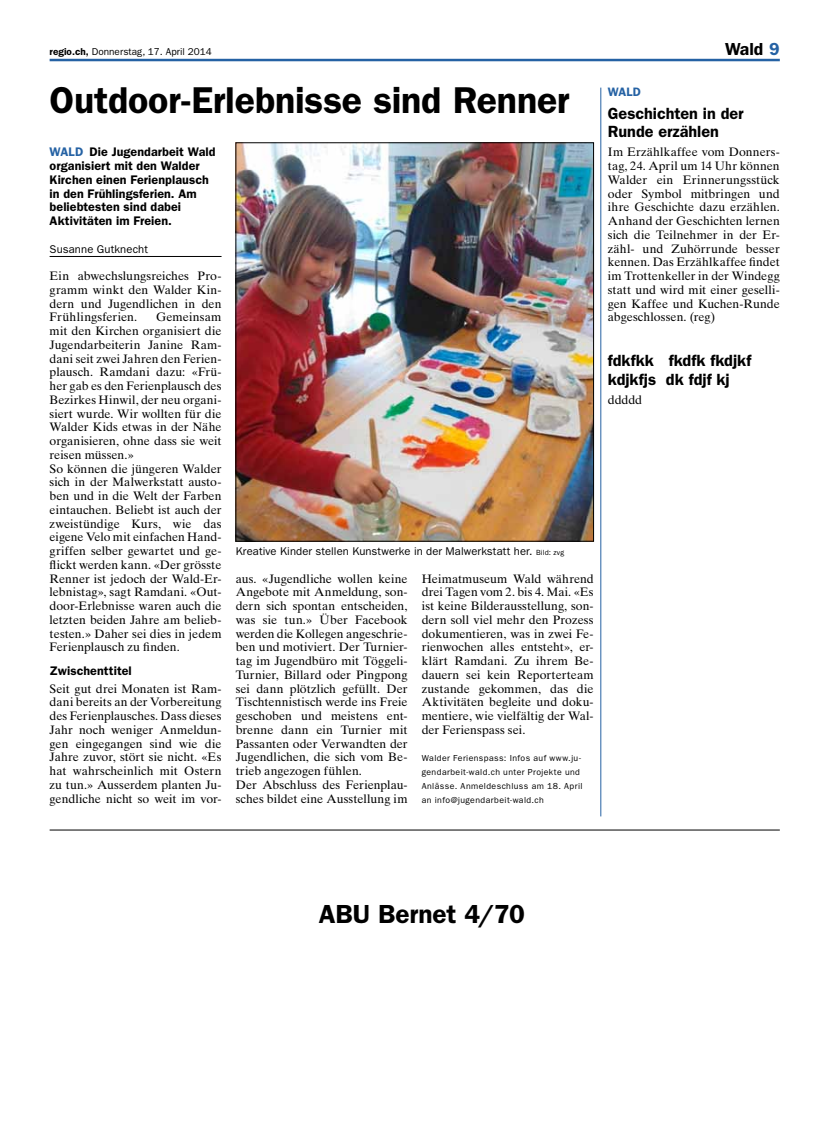
<style>
.page{position:relative;width:833px;height:1134px;background:#fff}
.page>*{position:absolute;margin:0;border:0;box-sizing:border-box;transform-origin:0 0}
.t1{font:600 37.5px "ITC Franklin Gothic Std";letter-spacing:-.005em;color:#000}
.t2{font:600 26.25px "ITC Franklin Gothic Std";letter-spacing:-.005em;color:#000}
.t3{font:600 17.5px "ITC Franklin Gothic Std";color:#000}
.t4{font:600 16.25px/18.8px "ITC Franklin Gothic Std";color:#000}
.t5{font:600 12.5px/13.8px "ITC Franklin Gothic Std";letter-spacing:.005em;color:#000}
.t6{font:12.25px/13.8px "Times Ten LT Std";color:#000;text-align:justify}
.t7{font:600 12.25px "ITC Franklin Gothic Std";color:#2562a4}
.t8{font:11.25px "ITC Franklin Gothic Std";letter-spacing:.01em;color:#000}
.t9{font:10px "ITC Franklin Gothic Std";color:#000}
.t10{font:8.75px/13.8px "ITC Franklin Gothic Std";letter-spacing:.045em;color:#000}
.s1{font-weight:600}
.s2{color:#2562a4}
.s3{font-size:7.5px}
</style>
<div class="page">
<hr style="left:50px;top:59px;width:730px;height:2px;background:#2562a4">
<hr style="left:600px;top:88px;width:1px;height:728px;background:#2562a4">
<hr style="left:50px;top:256px;width:171px;height:1px;background:#000">
<hr style="left:50px;top:830px;width:730px;height:1px;background:#000">
<img style="left:238px;top:145px;width:354px;height:394px">
<div style="left:236px;top:143px;width:358px;height:398px;border:1px solid #000"></div>
<p class="t9" style="left:50px;top:45px;width:164px"><span class="s1">regio.ch,</span> Donnerstag, 17. April 2014</p>
<h3 class="t3" style="left:725px;top:38px;width:56px">Wald <span class="s2">9</span></h3>
<p class="t7" style="left:608px;top:85px;width:35px">wald</p>
<h3 class="t4" style="left:608px;top:104px;width:137px">Geschichten in der<br>Runde erzählen</h3>
<p class="t6" style="left:608px;top:145px;width:173px">Im Erzählkaffee vom Donners&shy;tag, 24. April um 14 Uhr können Walder ein Erinnerungsstück oder Symbol mitbringen und ihre Geschichte dazu erzählen.<br>Anhand der Geschichten lernen sich die Teilnehmer in der Er&shy;zähl- und Zuhörrunde besser kennen. Das Erzählkaffee findet im Trottenkeller in der Windegg statt und wird mit einer geselli&shy;gen Kaffee und Kuchen-Runde abgeschlossen. (reg)</p>
<h3 class="t4" style="left:608px;top:351px;width:145px">fdkfkk fkdfk fkdjkf kdjkfjs dk fdjf kj</h3>
<p class="t6" style="left:608px;top:393px;width:36px">ddddd</p>
<h1 class="t1" style="left:50px;top:78px;width:521px">Outdoor-Erlebnisse sind Renner</h1>
<p class="t5" style="left:50px;top:145px;width:167px"><span class="s2">Wald</span> Die Jugendarbeit Wald organisiert mit den Walder<br>Kirchen einen Ferienplausch in den Frühlingsferien. Am beliebtesten sind dabei<br>Aktivitäten im Freien.</p>
<p class="t8" style="left:50px;top:242px;width:100px">Susanne Gutknecht</p>
<p class="t6" style="left:50px;top:269px;width:173px">Ein abwechslungsreiches Pro&shy;gramm winkt den Walder Kin&shy;dern und Jugendlichen in den Frühlingsferien.</p>
<p class="t6" style="left:50px;top:310px;width:173px;text-align:left;text-indent:106px">Gemeinsam mit den Kirchen organisiert die<br>Jugendarbeiterin Janine Ram&shy;dani seit zwei Jahren den Ferien&shy;plausch. Ramdani dazu: «Frü&shy;her gab es den Ferienplausch des<br>Bezirkes Hinwil, der neu organi&shy;siert wurde. Wir wollten für die<br>Walder Kids etwas in der Nähe organisieren, ohne dass sie weit reisen müssen.»<br>So können die jüngeren Walder sich in der Malwerkstatt austo&shy;ben und in die Welt der Farben eintauchen. Beliebt ist auch der zweistündige Kurs, wie das eigene Velo mit einfachen Hand&shy;griffen selber gewartet und ge&shy;flickt werden kann. «Der grösste<br>Renner ist jedoch der Wald-Er&shy;lebnistag», sagt Ramdani. «Out&shy;door-Erlebnisse waren auch die letzten beiden Jahre am belieb&shy;testen.» Daher sei dies in jedem<br>Ferienplausch zu finden.</p>
<p class="t5" style="left:50px;top:664px;width:84px">Zwischenttitel</p>
<p class="t6" style="left:50px;top:682px;width:173px">Seit gut drei Monaten ist Ram&shy;dani bereits an der Vorbereitung des Ferienplausches. Dass dieses Jahr noch weniger Anmeldun&shy;gen eingegangen sind wie die Jahre zuvor, stört sie nicht. «Es hat wahrscheinlich mit Ostern zu tun.» Ausserdem planten Ju&shy;gendliche nicht so weit im vor-</p>
<p class="t8" style="left:236px;top:545px;width:330px">Kreative Kinder stellen Kunstwerke in der Malwerkstatt her. <span class="s3">Bild: zvg</span></p>
<p class="t6" style="left:236px;top:571px;width:173px;text-align:left">aus. «Jugendliche wollen keine<br>Angebote mit Anmeldung, son&shy;dern sich spontan entscheiden, was sie tun.» Über Facebook werden die Kollegen angeschrie&shy;ben und motiviert. Der Turnier&shy;tag im Jugendbüro mit Töggeli-<br>Turnier, Billard oder Pingpong sei dann plötzlich gefüllt. Der<br>Tischtennistisch werde ins Freie geschoben und meistens ent&shy;brenne dann ein Turnier mit<br>Passanten oder Verwandten der<br>Jugendlichen, die sich vom Be&shy;trieb angezogen fühlen.<br>Der Abschluss des Ferienplau&shy;sches bildet eine Ausstellung im</p>
<p class="t6" style="left:422px;top:571px;width:173px">Heimatmuseum Wald während drei Tagen vom 2. bis 4. Mai. «Es ist keine Bilderausstellung, son&shy;dern soll viel mehr den Prozess dokumentieren, was in zwei Fe&shy;rienwochen alles entsteht», er&shy;klärt Ramdani. Zu ihrem Be&shy;dauern sei kein Reporterteam zustande gekommen, das die Aktivitäten begleite und doku&shy;mentiere, wie vielfältig der Wal&shy;der Ferienspass sei.</p>
<p class="t10" style="left:422px;top:752px;width:162px">Walder Ferienspass: Infos auf www.ju&shy;gendarbeit-wald.ch unter Projekte und Anlässe. Anmeldeschluss am 18. April an info@jugendarbeit-wald.ch</p>
<h2 class="t2" style="left:319px;top:899px;width:207px">ABU Bernet 4/70</h2>
</div>
